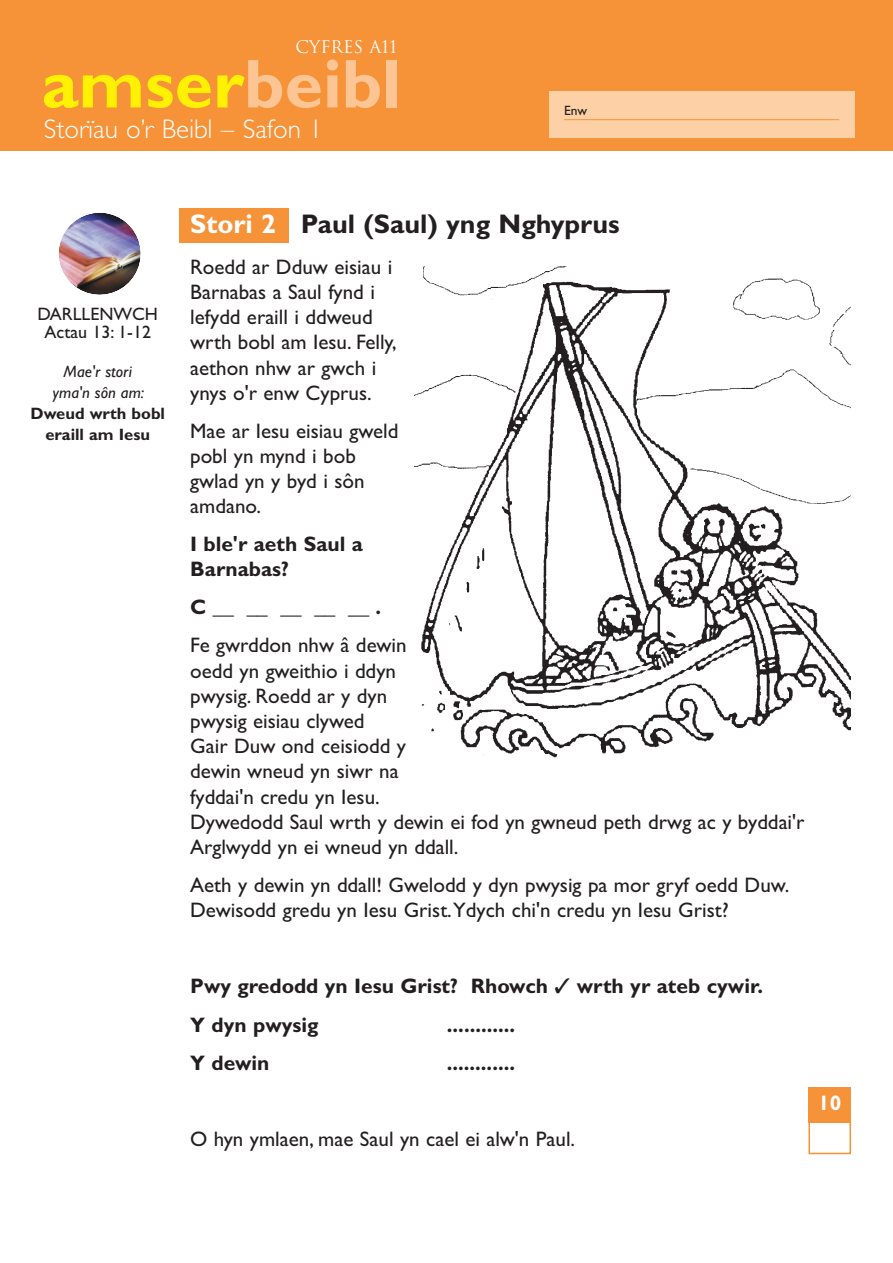
<style>
.page{position:relative;width:893px;height:1263px;background:#fff}
.page>*{position:absolute;margin:0;border:0;box-sizing:border-box;transform-origin:0 0}
.t1{font:700 69.45px "Gill Sans";color:#fff101}
.t2{font:700 27px "Gill Sans";color:#231f20}
.t3{font:300 27px "Gill Sans";color:#fff}
.t4{font:21px/25.2px "Gill Sans";color:#231f20}
.t5{font:700 21px/25.2px "Gill Sans";color:#231f20}
.t6{font:700 21px "Gill Sans";color:#fff}
.t7{font:18px/18px "Gill Sans";color:#231f20;text-align:center}
.t8{font:16.95px "Trajan";color:#fff}
.t9{font:700 16.5px/21px "Gill Sans";color:#231f20;text-align:center}
.t10{font:italic 16.5px/21px "Gill Sans";color:#231f20;text-align:center}
.t11{font:13.5px "Gill Sans";color:#231f20}
.s1{color:#fcc593}
.s2{color:#fff}
</style>
<div class="page">
<img style="left:59px;top:213px;width:82px;height:82px">
<div style="left:179px;top:208px;width:109px;height:34px;background:#f69238"></div>
<div style="left:808px;top:1121px;width:43px;height:33px;border:2px solid #f69238"></div>
<div style="left:808px;top:1087px;width:43px;height:36px;background:#f69238"></div>
<img style="left:414px;top:267px;width:436px;height:491px">
<div style="left:0;top:0;width:892px;height:151px;background:#f69238"></div>
<div style="left:549px;top:91px;width:305px;height:47px;background:#fdd0a6"></div>
<hr style="left:564px;top:119px;width:275px;height:1px;background:#f69238">
<p class="t8" style="left:295px;top:37px;width:103px">CYFRes A11</p>
<h1 class="t1" style="left:42px;top:60px;width:360px">amser<span class="s1">beibl</span></h1>
<p class="t3" style="left:44px;top:119px;width:280px">Storïau o’r Beibl – Safon 1</p>
<p class="t11" style="left:564px;top:106px;width:25px">Enw</p>
<p class="t7" style="left:37px;top:307px;width:122px">DARLLENWCH<br>Actau 13: 1-12</p>
<p class="t10" style="left:53px;top:363px;width:93px">Mae'r stori yma'n sôn am:</p>
<p class="t9" style="left:30px;top:405px;width:136px">Dweud wrth bobl eraill am Iesu</p>
<p class="t2" style="left:190px;top:214px;width:431px"><span class="s2">Stori 2</span> Paul (Saul) yng Nghyprus</p>
<p class="t4" style="left:190px;top:256px;width:208px">Roedd ar Dduw eisiau i<br>Barnabas a Saul fynd i lefydd eraill i ddweud wrth bobl am Iesu. Felly, aethon nhw ar gwch i ynys o'r enw Cyprus.</p>
<p class="t4" style="left:190px;top:420px;width:210px">Mae ar Iesu eisiau gweld pobl yn mynd i bob gwlad yn y byd i sôn amdano.</p>
<p class="t5" style="left:190px;top:534px;width:174px">I ble'r aeth Saul a<br>Barnabas?</p>
<p class="t5" style="left:190px;top:597px;width:193px">C __ __ __ __ __ .</p>
<p class="t4" style="left:190px;top:635px;width:616px">Fe gwrddon nhw â dewin<br>oedd yn gweithio i ddyn<br>pwysig. Roedd ar y dyn<br>pwysig eisiau clywed<br>Gair Duw ond ceisiodd y<br>dewin wneud yn siwr na<br>fyddai'n credu yn Iesu.<br>Dywedodd Saul wrth y dewin ei fod yn gwneud peth drwg ac y byddai'r<br>Arglwydd yn ei wneud yn ddall.</p>
<p class="t4" style="left:190px;top:875px;width:600px">Aeth y dewin yn ddall! Gwelodd y dyn pwysig pa mor gryf oedd Duw.<br>Dewisodd gredu yn Iesu Grist.Ydych chi'n credu yn Iesu Grist?</p>
<p class="t5" style="left:190px;top:969px;width:574px;line-height:38.7px">Pwy gredodd yn Iesu Grist? Rhowch ✓ wrth yr ateb cywir.<br>Y dyn pwysig</p>
<p class="t5" style="left:447px;top:1014px;width:70px">............</p>
<p class="t5" style="left:190px;top:1052px;width:81px">Y dewin</p>
<p class="t5" style="left:447px;top:1052px;width:70px">............</p>
<p class="t4" style="left:190px;top:1128px;width:386px">O hyn ymlaen, mae Saul yn cael ei alw'n Paul.</p>
<p class="t6" style="left:818px;top:1096px;width:25px">10</p>
</div>
